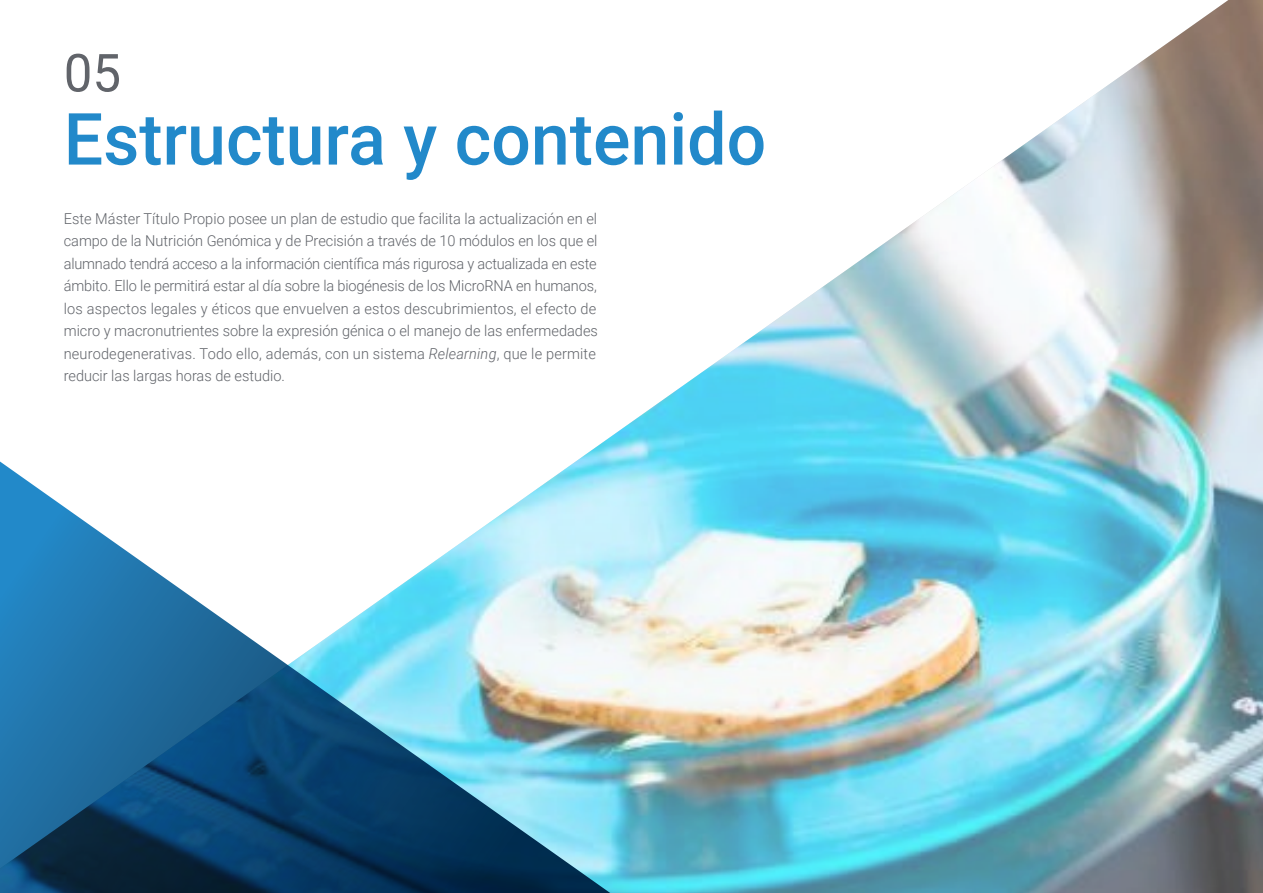
<style>
.page{position:relative;width:1263px;height:893px;background:#fff}
.page>*{position:absolute;margin:0;border:0;box-sizing:border-box;transform-origin:0 0}
.t1{font:500 72px "Roboto";color:#2289ca}
.t2{font:52.5px "Roboto";color:#61646a}
.t3{font:300 15px/22.5px "Roboto";color:#61646a}
.s1{font-style:italic}
</style>
<div class="page">
<img style="left:598px;top:0;width:665px;height:893px">
<svg style="left:0;top:446px;width:640px;height:447px"></svg>
<h2 class="t2" style="left:64px;top:36px;width:59px">05</h2>
<h1 class="t1" style="left:64px;top:89px;width:704px">Estructura y contenido</h1>
<p class="t3" style="left:64px;top:207px;width:536px">Este Máster Título Propio posee un plan de estudio que facilita la actualización en el campo de la Nutrición Genómica y de Precisión a través de 10 módulos en los que el alumnado tendrá acceso a la información científica más rigurosa y actualizada en este ámbito. Ello le permitirá estar al día sobre la biogénesis de los MicroRNA en humanos, los aspectos legales y éticos que envuelven a estos descubrimientos, el efecto de micro y macronutrientes sobre la expresión génica o el manejo de las enfermedades neurodegenerativas. Todo ello, además, con un sistema <span class="s1">Relearning</span>, que le permite reducir las largas horas de estudio.</p>
</div>
